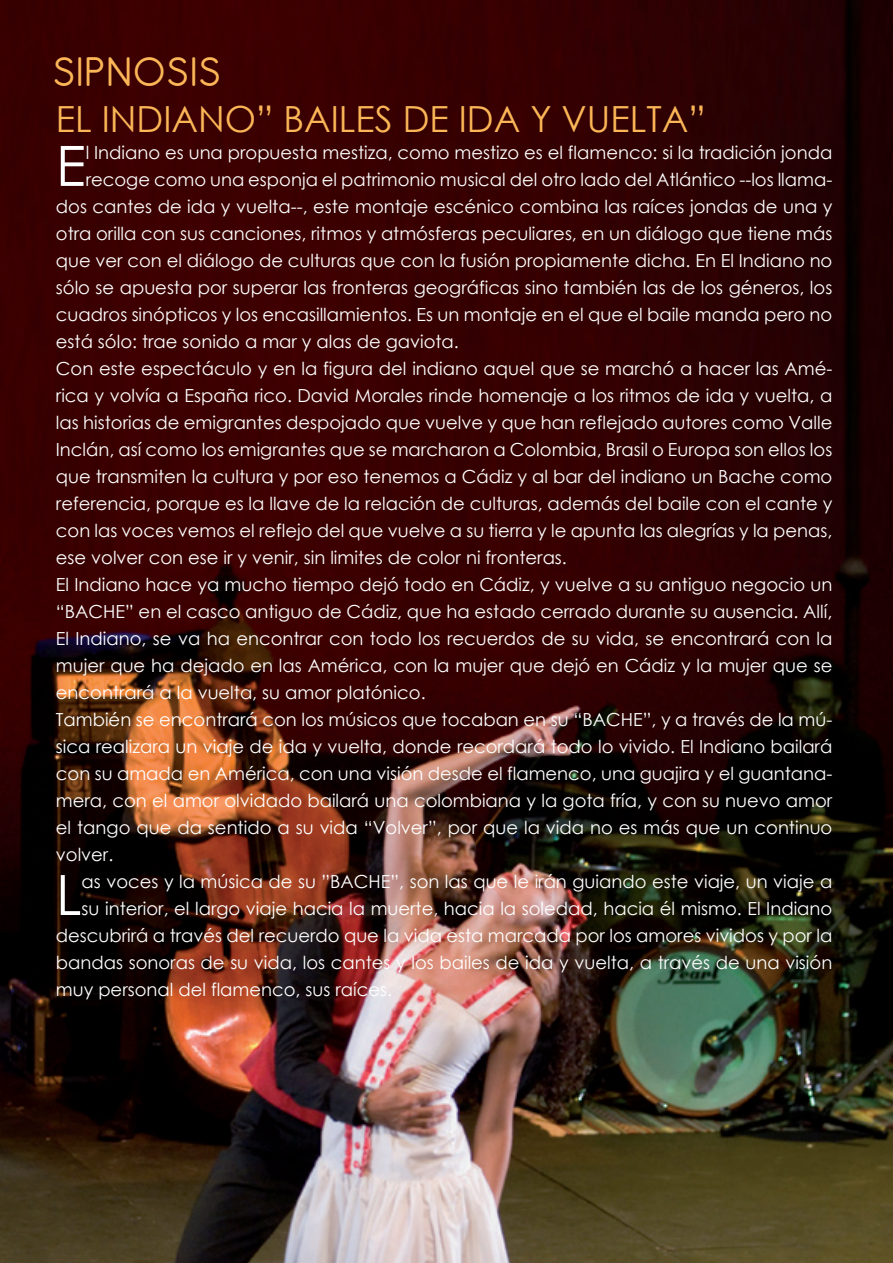
<style>
.page{position:relative;width:893px;height:1263px;background:#fff}
.page>*{position:absolute;margin:0;border:0;box-sizing:border-box;transform-origin:0 0}
.Estilo_de_párrafo_2{font:55.65px "Century Gothic";color:#fff}
.t1{font:45px "Antipasto";letter-spacing:.075em;color:#fbb657}
.Estilo_de_párrafo_2-2{font:36px "Century Gothic";color:#fbb657}
.Estilo_de_párrafo_2-3{font:18px/27px "Century Gothic";color:#fff;text-align:justify}
</style>
<div class="page">
<img style="left:0;top:0;width:893px;height:1263px">
<p class="t1" style="left:54px;top:46px;width:167px">SIPNOSIS</p>
<p class="Estilo_de_párrafo_2-2" style="left:56px;top:97px;width:651px">EL INDIANO” BAILES DE IDA Y VUELTA”</p>
<p class="Estilo_de_párrafo_2" style="left:56px;top:132px;width:31px">E</p>
<p class="Estilo_de_párrafo_2-3" style="left:86px;top:139px;width:748px">l Indiano es una propuesta mestiza, como mestizo es el flamenco: si la tradición jonda</p>
<p class="Estilo_de_párrafo_2-3" style="left:86px;top:166px;width:748px">recoge como una esponja el patrimonio musical del otro lado del Atlántico --los llama-</p>
<p class="Estilo_de_párrafo_2-3" style="left:56px;top:193px;width:778px">dos cantes de ida y vuelta--, este montaje escénico combina las raíces jondas de una y</p>
<p class="Estilo_de_párrafo_2-3" style="left:56px;top:220px;width:778px">otra orilla con sus canciones, ritmos y atmósferas peculiares, en un diálogo que tiene más</p>
<p class="Estilo_de_párrafo_2-3" style="left:56px;top:247px;width:778px">que ver con el diálogo de culturas que con la fusión propiamente dicha. En El Indiano no</p>
<p class="Estilo_de_párrafo_2-3" style="left:56px;top:274px;width:778px">sólo se apuesta por superar las fronteras geográficas sino también las de los géneros, los</p>
<p class="Estilo_de_párrafo_2-3" style="left:56px;top:301px;width:778px">cuadros sinópticos y los encasillamientos. Es un montaje en el que el baile manda pero no</p>
<p class="Estilo_de_párrafo_2-3" style="left:56px;top:328px;width:404px">está sólo: trae sonido a mar y alas de gaviota.</p>
<p class="Estilo_de_párrafo_2-3" style="left:56px;top:355px;width:778px">Con este espectáculo y en la figura del indiano aquel que se marchó a hacer las Amé&shy;rica y volvía a España rico. David Morales rinde homenaje a los ritmos de ida y vuelta, a las historias de emigrantes despojado que vuelve y que han reflejado autores como Valle Inclán, así como los emigrantes que se marcharon a Colombia, Brasil o Europa son ellos los que transmiten la cultura y por eso tenemos a Cádiz y al bar del indiano un Bache como referencia, porque es la llave de la relación de culturas, además del baile con el cante y con las voces vemos el reflejo del que vuelve a su tierra y le apunta las alegrías y la penas, ese volver con ese ir y venir, sin limites de color ni fronteras.</p>
<p class="Estilo_de_párrafo_2-3" style="left:56px;top:571px;width:778px">El Indiano hace ya mucho tiempo dejó todo en Cádiz, y vuelve a su antiguo negocio un “BACHE” en el casco antiguo de Cádiz, que ha estado cerrado durante su ausencia. Allí, El Indiano, se va ha encontrar con todo los recuerdos de su vida, se encontrará con la mujer que ha dejado en las América, con la mujer que dejó en Cádiz y la mujer que se encontrará a la vuelta, su amor platónico.</p>
<p class="Estilo_de_párrafo_2-3" style="left:56px;top:706px;width:778px">También se encontrará con los músicos que tocaban en su “BACHE”, y a través de la mú&shy;sica realizara un viaje de ida y vuelta, donde recordará todo lo vivido. El Indiano bailará con su amada en América, con una visión desde el flamenco, una guajira y el guantana&shy;mera, con el amor olvidado bailará una colombiana y la gota fría, y con su nuevo amor el tango que da sentido a su vida “Volver”, por que la vida no es más que un continuo volver.</p>
<p class="Estilo_de_párrafo_2" style="left:56px;top:861px;width:27px">L</p>
<p class="Estilo_de_párrafo_2-3" style="left:82px;top:868px;width:752px">as voces y la música de su ”BACHE”, son las que le irán guiando este viaje, un viaje a</p>
<p class="Estilo_de_párrafo_2-3" style="left:82px;top:895px;width:752px">su interior, el largo viaje hacia la muerte, hacia la soledad, hacia él mismo. El Indiano</p>
<p class="Estilo_de_párrafo_2-3" style="left:56px;top:922px;width:778px">descubrirá a través del recuerdo que la vida esta marcada por los amores vividos y por la</p>
<p class="Estilo_de_párrafo_2-3" style="left:56px;top:949px;width:778px">bandas sonoras de su vida, los cantes y los bailes de ida y vuelta, a través de una visión</p>
<p class="Estilo_de_párrafo_2-3" style="left:56px;top:976px;width:338px">muy personal del flamenco, sus raíces.</p>
</div>
